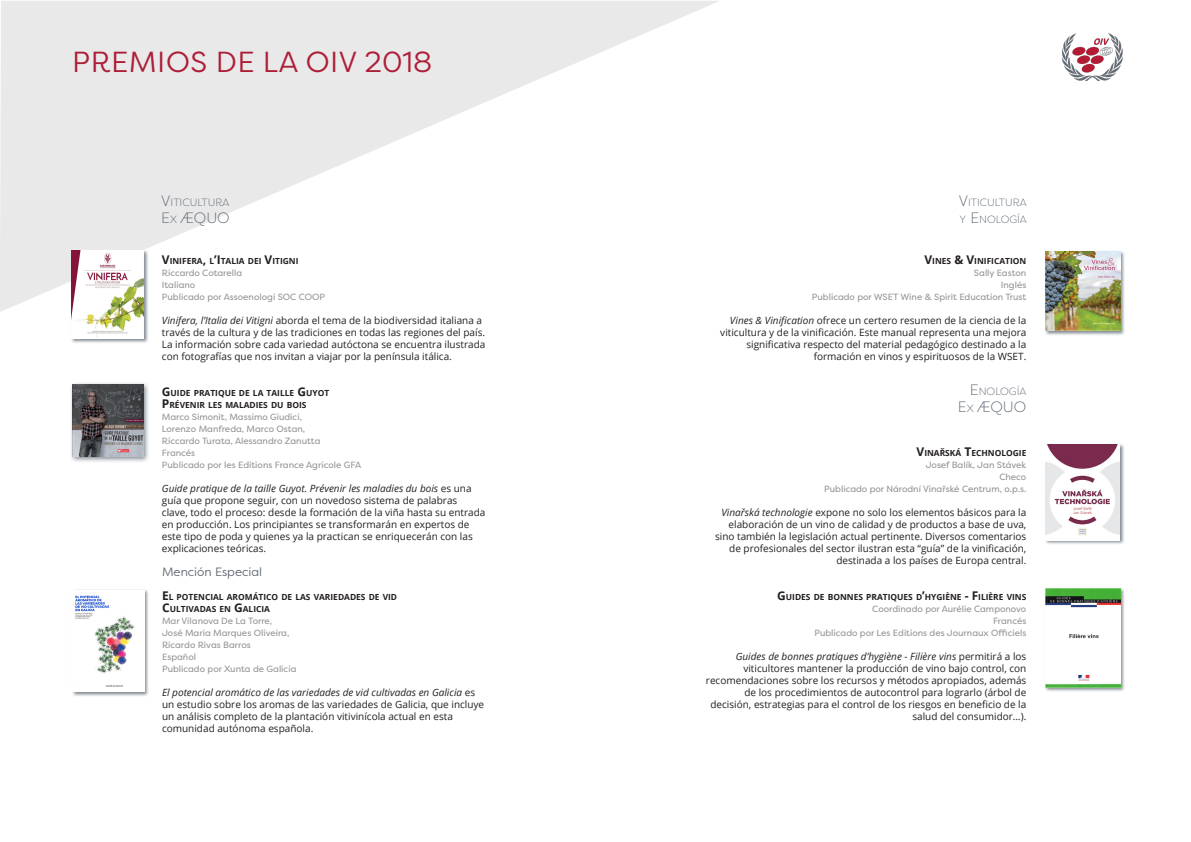
<style>
.page{position:relative;width:1191px;height:842px;background:#fff}
.page>*{position:absolute;margin:0;border:0;box-sizing:border-box;transform-origin:0 0}
.titrecategorie_pair{font:29px "Filson Pro";letter-spacing:.02em;color:#ad1e37}
.en_tete_impair{font:300 15px "Filson Pro";color:#5d6771}
.en_tete_pair_copie{font:300 15px "Filson Pro";color:#5d6771}
.t1{font:12px "Filson Pro";color:#5d6771}
.en_tete_pair_copie-2{font:300 10.5px/17px "Filson Pro";color:#5d6771}
.en_tete_impair-2{font:300 10.5px "Filson Pro";color:#5d6771}
.texte_droite{font:10px/12px "Open Sans";color:#231f20;text-align:right}
.texte_gauche{font:10px/12px "Open Sans";color:#231f20}
.titre_livre_rouge_ga{font:9px/12px "Filson Pro";color:#939598}
.titre_livre_rouge_dr{font:9px/12px "Filson Pro";color:#939598;text-align:right}
.titre_livre_rouge_ga-2{font:700 8.4px/12px "Open Sans";color:#231f20}
.titre_livre_rouge_dr-2{font:700 8.4px "Open Sans";color:#231f20}
.s1{font-size:15px}
.s2{font-size:10.5px}
.s3{font-size:12px}
.s4{font-style:italic}
</style>
<div class="page">
<svg style="left:0;top:1px;width:719px;height:311px;fill:#e9e9ea"></svg>
<div style="left:71px;top:250px;width:78px;height:94px;background:#5d6771;opacity:.75"></div>
<img style="left:72px;top:251px;width:72px;height:88px">
<div style="left:69px;top:381px;width:81px;height:82px;background:#5d6771;opacity:.75"></div>
<img style="left:72px;top:384px;width:71px;height:72px">
<div style="left:72px;top:589px;width:78px;height:108px;background:#5d6771;opacity:.75"></div>
<img style="left:73px;top:590px;width:71px;height:102px">
<div style="left:1044px;top:250px;width:81px;height:86px;background:#5d6771;opacity:.75"></div>
<img style="left:1045px;top:251px;width:75px;height:80px">
<div style="left:1044px;top:587px;width:81px;height:105px;background:#5d6771;opacity:.75"></div>
<img style="left:1045px;top:588px;width:75px;height:99px">
<div style="left:1044px;top:443px;width:80px;height:102px;background:#5d6771;opacity:.75"></div>
<img style="left:1045px;top:444px;width:74px;height:96px">
<img style="left:1062px;top:33px;width:61px;height:47px">
<p class="titrecategorie_pair" style="left:72px;top:43px;width:361px">PREMIOS DE LA OIV 2018</p>
<p class="en_tete_impair-2" style="left:161px;top:196px;width:70px"><span class="s1">V</span>ITICULTURA</p>
<p class="en_tete_impair" style="left:161px;top:208px;width:70px">E<span class="s2">X</span> ÆQUO</p>
<p class="titre_livre_rouge_ga-2" style="left:162px;top:255px;width:138px"><span class="s3">V</span>INIFERA<span class="s3">,</span> L<span class="s3">’I</span>TALIA DEI <span class="s3">V</span>ITIGNI</p>
<p class="titre_livre_rouge_ga" style="left:162px;top:267px;width:165px">Riccardo Cotarella<br>Italiano<br>Publicado por Assoenologi SOC COOP</p>
<p class="texte_gauche" style="left:162px;top:314px;width:325px"><span class="s4">Vinifera, l’Italia dei Vitigni</span> aborda el tema de la biodiversidad italiana a través de la cultura y de las tradiciones en todas las regiones del país.<br>La información sobre cada variedad autóctona se encuentra ilustrada con fotografías que nos invitan a viajar por la península itálica.</p>
<p class="titre_livre_rouge_ga-2" style="left:162px;top:387px;width:169px"><span class="s3">G</span>UIDE PRATIQUE DE LA TAILLE <span class="s3">G</span>UYOT<br><span class="s3">P</span>RÉVENIR LES MALADIES DU BOIS</p>
<p class="titre_livre_rouge_ga" style="left:162px;top:411px;width:201px">Marco Simonit, Massimo Giudici,<br>Lorenzo Manfreda, Marco Ostan,<br>Riccardo Turata, Alessandro Zanutta<br>Francés<br>Publicado por les Editions France Agricole GFA</p>
<p class="texte_gauche" style="left:162px;top:482px;width:325px"><span class="s4">Guide pratique de la taille Guyot. Prévenir les maladies du bois</span> es una guía que propone seguir, con un novedoso sistema de palabras clave, todo el proceso: desde la formación de la viña hasta su entrada en producción. Los principiantes se transformarán en expertos de este tipo de poda y quienes ya la practican se enriquecerán con las explicaciones teóricas.</p>
<p class="t1" style="left:162px;top:564px;width:102px">Mención Especial</p>
<p class="titre_livre_rouge_ga-2" style="left:162px;top:591px;width:237px"><span class="s3">E</span>L POTENCIAL AROMÁTICO DE LAS VARIEDADES DE VID<br><span class="s3">C</span>ULTIVADAS EN <span class="s3">G</span>ALICIA</p>
<p class="titre_livre_rouge_ga" style="left:162px;top:615px;width:136px">Mar Vilanova De La Torre,<br>José Maria Marques Oliveira,<br>Ricardo Rivas Barros<br>Español<br>Publicado por Xunta de Galicia</p>
<p class="texte_gauche" style="left:162px;top:686px;width:324px"><span class="s4">El potencial aromático de las variedades de vid cultivadas en Galicia</span> es un estudio sobre los aromas de las variedades de Galicia, que incluye un análisis completo de la plantación vitivinícola actual en esta comunidad autónoma española.</p>
<p class="en_tete_pair_copie-2" style="left:958px;top:194px;width:70px"><span class="s1">V</span>ITICULTURA<br>Y <span class="s1">E</span>NOLOGÍA</p>
<p class="titre_livre_rouge_dr-2" style="left:924px;top:255px;width:103px"><span class="s3">V</span>INES <span class="s3">&amp; V</span>INIFICATION</p>
<p class="titre_livre_rouge_dr" style="left:812px;top:267px;width:216px">Sally Easton<br>Inglés<br>Publicado por WSET Wine &amp; Spirit Education Trust</p>
<p class="texte_droite" style="left:720px;top:314px;width:307px"><span class="s4">Vines &amp; Vinification</span> ofrece un certero resumen de la ciencia de la viticultura y de la vinificación. Este manual representa una mejora significativa respecto del material pedagógico destinado a la formación en vinos y espirituosos de la WSET.</p>
<p class="en_tete_pair_copie-2" style="left:970px;top:383px;width:58px"><span class="s1">E</span>NOLOGÍA</p>
<p class="en_tete_pair_copie" style="left:958px;top:397px;width:70px">E<span class="s2">X</span> ÆQUO</p>
<p class="titre_livre_rouge_dr-2" style="left:916px;top:447px;width:111px"><span class="s3">V</span>INAŘSKÁ <span class="s3">T</span>ECHNOLOGIE</p>
<p class="titre_livre_rouge_dr" style="left:824px;top:459px;width:204px">Josef Balík, Jan Stávek<br>Checo<br>Publicado por Národní Vinařské Centrum, o.p.s.</p>
<p class="texte_droite" style="left:715px;top:506px;width:313px"><span class="s4">Vinařská technologie</span> expone no solo los elementos básicos para la elaboración de un vino de calidad y de productos a base de uva, sino también la legislación actual pertinente. Diversos comentarios de profesionales del sector ilustran esta “guía” de la vinificación, destinada a los países de Europa central.</p>
<p class="titre_livre_rouge_dr-2" style="left:777px;top:591px;width:251px"><span class="s3">G</span> UIDES DE BONNES PRATIQUES D<span class="s3">’</span>HYGIÈNE <span class="s3">- F</span>ILIÈRE VINS</p>
<p class="titre_livre_rouge_dr" style="left:814px;top:603px;width:213px">Coordinado por Aurélie Camponovo<br>Francés<br>Publicado por Les Editions des Journaux Officiels</p>
<p class="texte_droite" style="left:706px;top:650px;width:322px"><span class="s4">Guides de bonnes pratiques d’hygiène - Filière vins</span> permitirá a los viticultores mantener la producción de vino bajo control, con recomendaciones sobre los recursos y métodos apropiados, además de los procedimientos de autocontrol para lograrlo (árbol de decisión, estrategias para el control de los riesgos en beneficio de la salud del consumidor…).</p>
</div>
